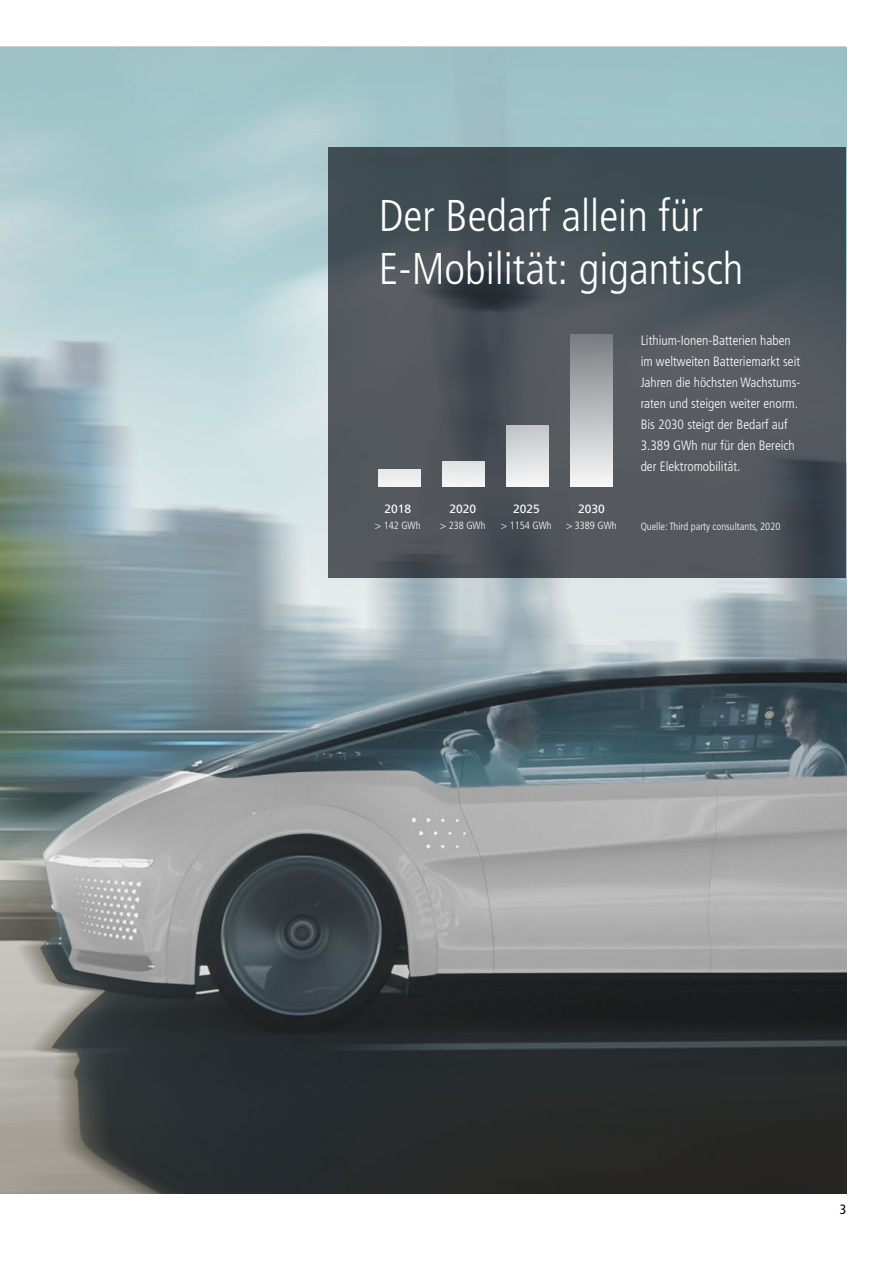
<style>
.page{position:relative;width:893px;height:1263px;background:#fff}
.page>*{position:absolute;margin:0;border:0;box-sizing:border-box;transform-origin:0 0}
.t1{font:300 condensed 44.4px/53.4px "Frutiger LT Pro";color:#fff}
.t2{font:300 condensed 13.5px/21px "Frutiger LT Pro";color:#fff}
.t3{font:condensed 13.5px "Frutiger LT Pro";color:#000}
.t4{font:12px "Frutiger LT Pro";color:#fff}
.t5{font:300 condensed 10.5px "Frutiger LT Pro";color:#fff}
</style>
<div class="page">
<img style="left:0;top:248px;width:846px;height:945px">
<svg style="left:328px;top:147px;width:518px;height:431px;fill:#4e555a"></svg>
<div style="left:379px;top:469px;width:42px;height:18px;background:#eeeeef"></div>
<div style="left:442px;top:461px;width:43px;height:26px;background:#eaebec"></div>
<div style="left:506px;top:425px;width:43px;height:62px;background:linear-gradient(to bottom,#c2c4c6,#f6f6f7)"></div>
<div style="left:570px;top:335px;width:43px;height:152px;background:linear-gradient(to bottom,#797c81,#f8f8f8)"></div>
<h1 class="t1" style="left:379px;top:189px;width:366px">Der Bedarf allein für<br>E-Mobilität: gigantisch</h1>
<p class="t4" style="left:384px;top:501px;width:28px">2018</p>
<p class="t5" style="left:375px;top:519px;width:47px">&gt; 142 GWh</p>
<p class="t4" style="left:449px;top:501px;width:28px">2020</p>
<p class="t5" style="left:440px;top:519px;width:47px">&gt; 238 GWh</p>
<p class="t4" style="left:513px;top:501px;width:28px">2025</p>
<p class="t5" style="left:501px;top:519px;width:52px">&gt; 1154 GWh</p>
<p class="t4" style="left:578px;top:501px;width:28px">2030</p>
<p class="t5" style="left:566px;top:519px;width:52px">&gt; 3389 GWh</p>
<p class="t2" style="left:641px;top:330px;width:161px">Lithium-Ionen-Batterien haben im weltweiten Batteriemarkt seit<br>Jahren die höchsten Wachstums&shy;raten und steigen weiter enorm.<br>Bis 2030 steigt der Bedarf auf<br>3.389 GWh nur für den Bereich der Elektromobilität.</p>
<p class="t5" style="left:641px;top:520px;width:141px">Quelle: Third party consultants, 2020</p>
<p class="t3" style="left:840px;top:1201px;width:8px">3</p>
</div>
